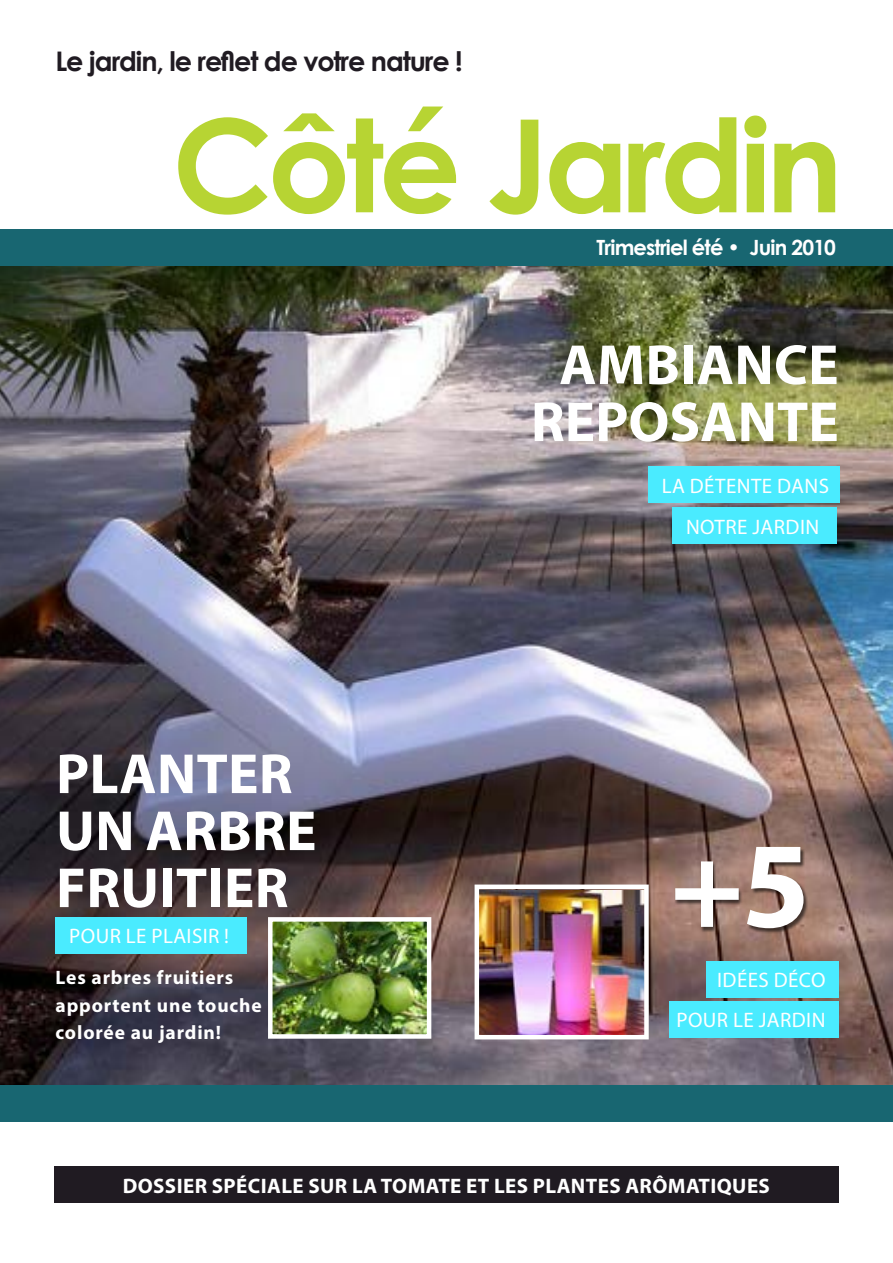
<style>
.page{position:relative;width:893px;height:1263px;background:#fff}
.page>*{position:absolute;margin:0;border:0;box-sizing:border-box;transform-origin:0 0}
.t1{font:700 129px "Century Gothic";letter-spacing:-.04em;color:#b7d433}
.t2{font:700 123px "Myriad Pro";color:#fff}
.t3{font:700 57px/57px "Myriad Pro";letter-spacing:.005em;color:#fff;text-align:center}
.t4{font:700 27px "Century Gothic";letter-spacing:-.04em;color:#201b22}
.t5{font:21px/40.5px "Myriad Pro";letter-spacing:.02em;color:#fff;text-align:right}
.t6{font:700 21px "Myriad Pro";letter-spacing:.02em;color:#fff}
.t7{font:700 21px "Century Gothic";letter-spacing:-.04em;color:#fff}
.t8{font:700 19.5px/27.6px "Myriad Pro";letter-spacing:.045em;color:#fff}
</style>
<div class="page">
<img style="left:0;top:266px;width:893px;height:819px">
<div style="left:0;top:229px;width:893px;height:37px;background:#186671"></div>
<div style="left:0;top:1085px;width:893px;height:37px;background:#186671"></div>
<div style="left:674px;top:849px;width:134px;height:84px;background:#000;opacity:.6"></div>
<div style="left:648px;top:466px;width:191px;height:37px;background:#4aebff"></div>
<div style="left:56px;top:917px;width:191px;height:36px;background:#4aebff"></div>
<div style="left:54px;top:1166px;width:785px;height:37px;background:#201b22"></div>
<div style="left:672px;top:507px;width:165px;height:37px;background:#4aebff"></div>
<div style="left:707px;top:961px;width:132px;height:36px;background:#4aebff"></div>
<div style="left:669px;top:1001px;width:170px;height:37px;background:#4aebff"></div>
<img style="left:273px;top:922px;width:153px;height:112px">
<div style="left:268px;top:917px;width:163px;height:122px;border:4px solid #fff"></div>
<img style="left:480px;top:891px;width:164px;height:143px">
<div style="left:475px;top:884px;width:174px;height:155px;border:4px solid #fff"></div>
<p class="t4" style="left:56px;top:41px;width:409px">Le jardin, le reflet de votre nature !</p>
<h1 class="t1" style="left:172px;top:68px;width:672px">Côté Jardin</h1>
<p class="t7" style="left:597px;top:231px;width:241px">Trimestriel été • Juin 2010</p>
<h3 class="t3" style="left:531px;top:334px;width:309px">AMBIANCE<br>REPOSANTE</h3>
<p class="t5" style="left:662px;top:465px;width:169px">LA DÉTENTE DANS</p>
<h3 class="t3" style="left:56px;top:743px;width:160px;text-align:left">PLANTER<br>UN ARBRE<br>FRUITIER</h3>
<p class="t5" style="left:69px;top:916px;width:161px">POUR LE PLAISIR !</p>
<p class="t8" style="left:56px;top:963px;width:208px">LES ARBRES FRUITIERS<br>APPORTENT UNE TOUCHE<br>COLORÉE AU JARDIN!</p>
<p class="t5" style="left:686px;top:506px;width:135px">NOTRE JARDIN</p>
<h2 class="t2" style="left:670px;top:805px;width:141px">+5</h2>
<p class="t5" style="left:676px;top:959px;width:151px">IDÉES DÉCO<br>POUR LE JARDIN</p>
<p class="t6" style="left:123px;top:1172px;width:649px">DOSSIER SPÉCIALE SUR LA TOMATE ET LES PLANTES ARÔMATIQUES</p>
</div>
